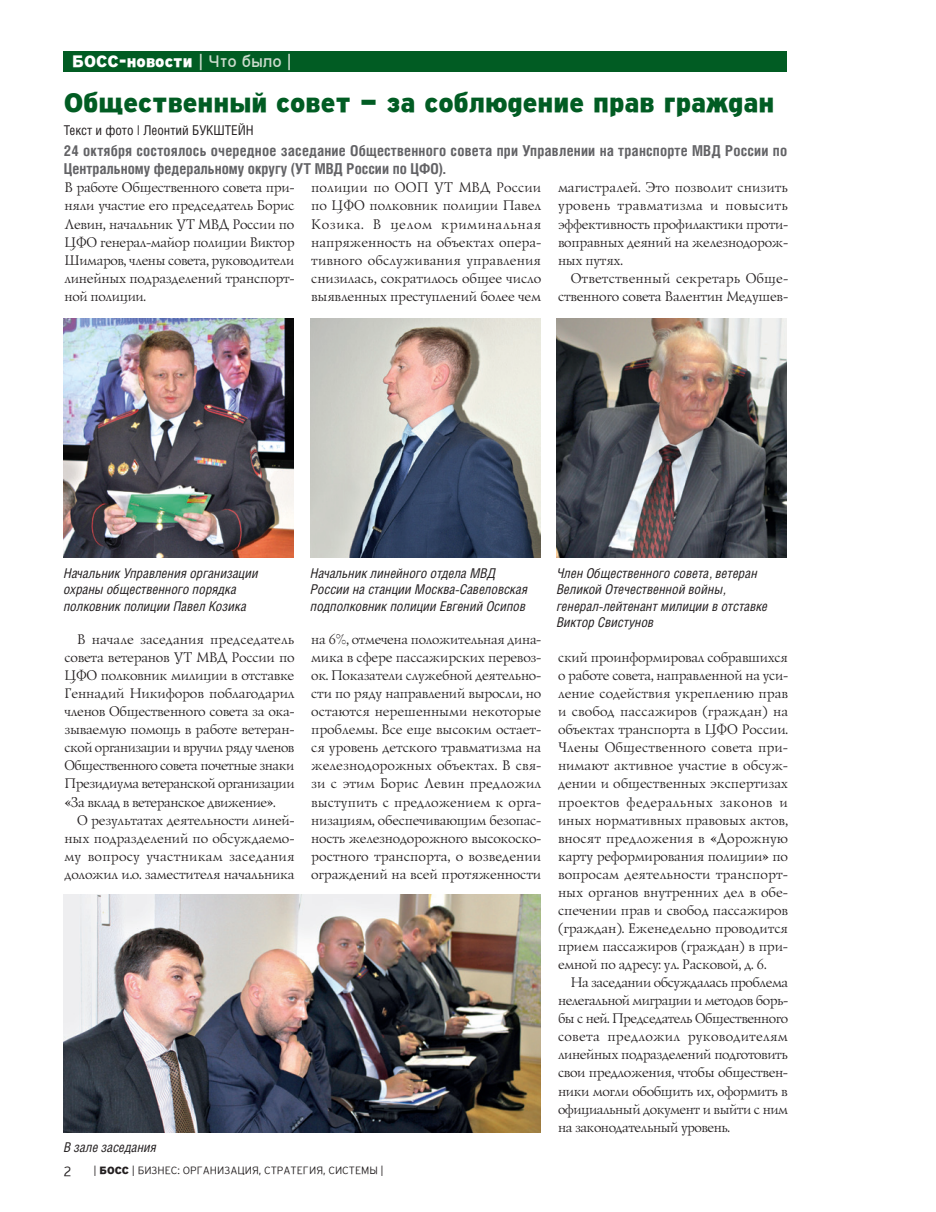
<style>
.page{position:relative;width:936px;height:1212px;background:#fff}
.page>*{position:absolute;margin:0;border:0;box-sizing:border-box;transform-origin:0 0}
.News_Zagol{font:900 27px "GL Interstate";color:#015c23}
.t1{font:900 16.5px "GL Interstate";color:#fff}
.Preambula{font:700 15px/18px "Helios Cond C";letter-spacing:.015em;color:#636366}
.BODY{font:14.25px/18px "Lazurski C";color:#231f20;text-align:justify}
.Podpis{font:italic 13.5px/16.5px "Helios Cond C";color:#231f20}
.Autor{font:13.5px "Helios Cond C";color:#231f20}
.K_cifra{font:300 13.5px "GL Interstate";color:#231f20}
.K_title{font:300 10.5px "GL Interstate";color:#231f20}
.s1{font-weight:400;color:#ccdccd}
.s2{font-weight:900}
</style>
<div class="page">
<div style="left:64px;top:52px;width:723px;height:20px;background:#015c23"></div>
<img style="left:310px;top:318px;width:230px;height:239px">
<img style="left:64px;top:318px;width:229px;height:239px">
<img style="left:556px;top:318px;width:230px;height:239px">
<img style="left:64px;top:894px;width:476px;height:238px">
<p class="t1" style="left:72px;top:54px;width:221px">БОСС-новости <span class="s1">| Что было |</span></p>
<p class="News_Zagol" style="left:64px;top:90px;width:712px">Общественный совет — за соблюдение прав граждан</p>
<p class="Autor" style="left:64px;top:122px;width:191px">Текст и фото | Леонтий БУКШТЕЙН</p>
<p class="Preambula" style="left:64px;top:141px;width:724px">24 октября состоялось очередное заседание Общественного совета при Управлении на транспорте МВД России по<br>Центральному федеральному округу (УТ МВД России по ЦФО).</p>
<p class="BODY" style="left:64px;top:178px;width:232px">В работе Общественного совета при&shy;няли участие его председатель Борис Левин, начальник УТ МВД России по ЦФО генерал-майор полиции Виктор Шимаров, члены совета, руководители линейных подразделений транспорт&shy;ной полиции.</p>
<p class="BODY" style="left:557px;top:178px;width:232px">магистралей. Это позволит снизить уровень травматизма и повысить эффективность профилактики проти&shy;воправных деяний на железнодорож&shy;ных путях.</p>
<p class="BODY" style="left:557px;top:268px;width:230px;text-align:right">Ответственный секретарь Обще&shy;ственного совета Валентин Медушев-</p>
<p class="BODY" style="left:310px;top:178px;width:232px">полиции по ООП УТ МВД России по ЦФО полковник полиции Павел Козика. В целом криминальная напряженность на объектах опера&shy;тивного обслуживания управления снизилась, сократилось общее число выявленных преступлений более чем</p>
<p class="Podpis" style="left:64px;top:564px;width:196px">Начальник Управления организации охраны общественного порядка полковник полиции Павел Козика</p>
<p class="Podpis" style="left:556px;top:564px;width:212px">Член Общественного совета, ветеран<br>Великой Отечественной войны, генерал-лейтенант милиции в отставке<br>Виктор Свистунов</p>
<p class="Podpis" style="left:310px;top:564px;width:219px">Начальник линейного отдела МВД<br>России на станции Москва-Савеловская подполковник полиции Евгений Осипов</p>
<p class="BODY" style="left:64px;top:630px;width:232px;text-indent:13px">В начале заседания председатель совета ветеранов УТ МВД России по ЦФО полковник милиции в отставке Геннадий Никифоров поблагодарил членов Общественного совета за ока&shy;зываемую помощь в работе ветеран&shy;ской организации и вручил ряду членов Общественного совета почетные знаки Президиума ветеранской организации «За вклад в ветеранское движение».</p>
<p class="BODY" style="left:64px;top:810px;width:232px;text-indent:13px">О результатах деятельности линей&shy;ных подразделений по обсуждаемо&shy;му вопросу участникам заседания доложил и.о. заместителя начальника</p>
<p class="BODY" style="left:310px;top:630px;width:232px">на 6%, отмечена положительная дина&shy;мика в сфере пассажирских перевоз&shy;ок. Показатели служебной деятельно&shy;сти по ряду направлений выросли, но остаются нерешенными некоторые проблемы. Все еще высоким остает&shy;ся уровень детского травматизма на железнодорожных объектах. В свя&shy;зи с этим Борис Левин предложил выступить с предложением к орга&shy;низациям, обеспечивающим безопас&shy;ность железнодорожного высокоско&shy;ростного транспорта, о возведении ограждений на всей протяженности</p>
<p class="Podpis" style="left:64px;top:1139px;width:94px">В зале заседания</p>
<p class="K_cifra" style="left:64px;top:1163px;width:9px">2</p>
<p class="K_title" style="left:94px;top:1165px;width:292px">| <span class="s2">БОСС</span> | БИЗНЕС: ОРГАНИЗАЦИЯ, СТРАТЕГИЯ, СИСТЕМЫ |</p>
<p class="BODY" style="left:557px;top:648px;width:232px">ский проинформировал собравшихся о работе совета, направленной на уси&shy;ление содействия укреплению прав и свобод пассажиров (граждан) на объектах транспорта в ЦФО России.<br>Члены Общественного совета при&shy;нимают активное участие в обсуж&shy;дении и общественных экспертизах проектов федеральных законов и иных нормативных правовых актов, вносят предложения в «Дорожную карту реформирования полиции» по вопросам деятельности транспорт&shy;ных органов внутренних дел в обе&shy;спечении прав и свобод пассажиров (граждан). Еженедельно проводится прием пассажиров (граждан) в при&shy;емной по адресу: ул. Расковой, д. 6.</p>
<p class="BODY" style="left:557px;top:973px;width:232px;text-indent:13px">На заседании обсуждалась проблема нелегальной миграции и методов борь&shy;бы с ней. Председатель Общественного совета предложил руководителям линейных подразделений подготовить свои предложения, чтобы обществен&shy;ники могли обобщить их, оформить в официальный документ и выйти с ним на законодательный уровень.</p>
</div>
